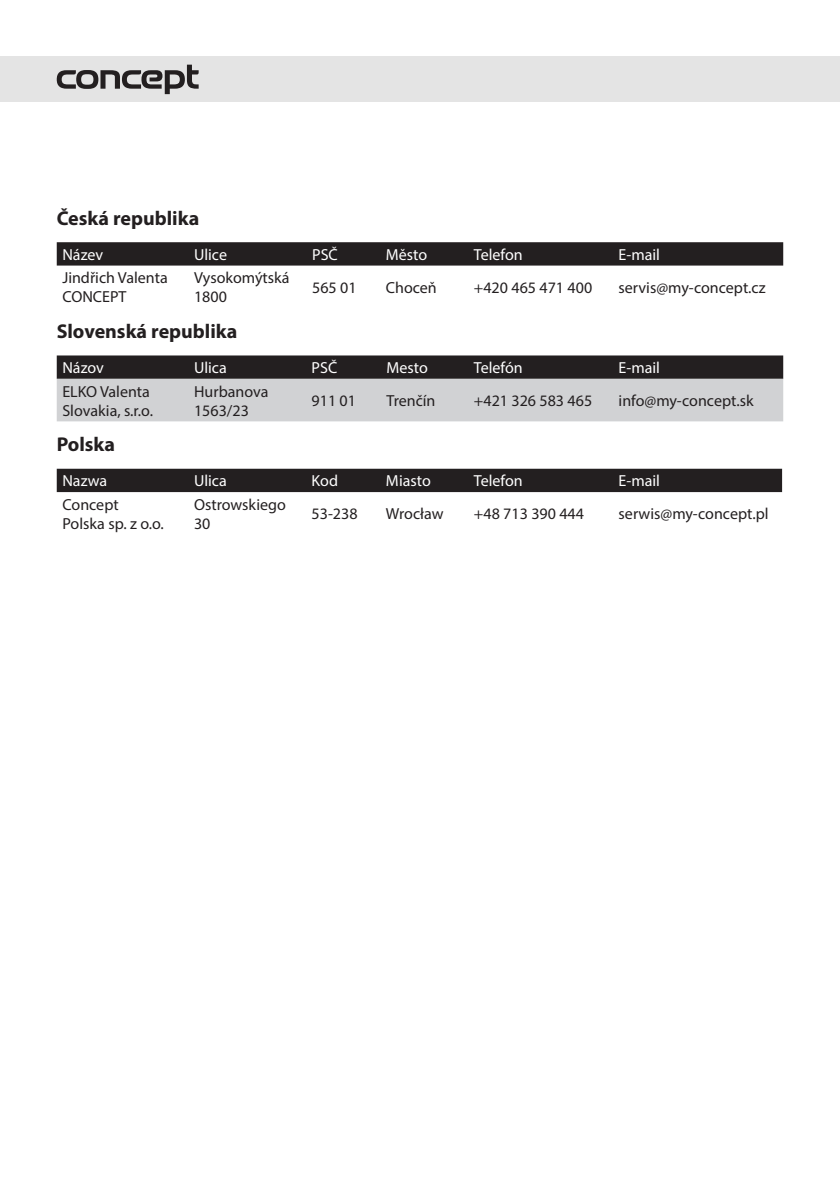
<style>
.page{position:relative;width:840px;height:1191px;background:#fff}
.page>*{position:absolute;margin:0;border:0;box-sizing:border-box;transform-origin:0 0}
.t1{font:700 20px "Myriad Pro";color:#231f20}
.t2{font:16px/19.2px "Myriad Pro";color:#231f20}
.t3{font:16px "Myriad Pro";color:#fff}
</style>
<div class="page">
<div style="left:57px;top:242px;width:725px;height:23px;background:#231f20"></div>
<svg style="left:57px;top:355px;width:725px;height:66px;background:#949395"></svg>
<div style="left:57px;top:469px;width:724px;height:23px;background:#231f20"></div>
<div style="left:0;top:57px;width:839px;height:45px;background:#e4e4e4"></div>
<svg style="left:57px;top:65px;width:141px;height:29px"></svg>
<p class="t1" style="left:57px;top:205px;width:144px">Česká republika</p>
<p class="t3" style="left:62px;top:245px;width:42px">Název</p>
<p class="t3" style="left:194px;top:245px;width:34px">Ulice</p>
<p class="t3" style="left:312px;top:245px;width:27px">PSČ</p>
<p class="t3" style="left:385px;top:245px;width:43px">Město</p>
<p class="t3" style="left:473px;top:245px;width:50px">Telefon</p>
<p class="t3" style="left:618px;top:245px;width:43px">E-mail</p>
<p class="t2" style="left:62px;top:268px;width:107px">Jindřich Valenta<br>CONCEPT</p>
<p class="t2" style="left:194px;top:268px;width:97px">Vysokomýtská<br>1800</p>
<p class="t2" style="left:312px;top:278px;width:46px">565 01</p>
<p class="t2" style="left:385px;top:278px;width:52px">Choceň</p>
<p class="t2" style="left:473px;top:278px;width:120px">+420 465 471 400</p>
<p class="t2" style="left:618px;top:278px;width:148px">servis@my-concept.cz</p>
<p class="t1" style="left:57px;top:318px;width:182px">Slovenská republika</p>
<p class="t3" style="left:62px;top:358px;width:43px">Názov</p>
<p class="t3" style="left:194px;top:358px;width:34px">Ulica</p>
<p class="t3" style="left:311px;top:358px;width:27px">PSČ</p>
<p class="t3" style="left:386px;top:358px;width:43px">Mesto</p>
<p class="t3" style="left:473px;top:358px;width:50px">Telefón</p>
<p class="t3" style="left:618px;top:358px;width:43px">E-mail</p>
<p class="t2" style="left:62px;top:381px;width:92px">ELKO Valenta<br>Slovakia, s.r.o.</p>
<p class="t2" style="left:194px;top:381px;width:76px">Hurbanova<br>1563/23</p>
<p class="t2" style="left:311px;top:391px;width:46px">911 01</p>
<p class="t2" style="left:386px;top:391px;width:50px">Trenčín</p>
<p class="t2" style="left:473px;top:391px;width:120px">+421 326 583 465</p>
<p class="t2" style="left:618px;top:391px;width:136px">info@my-concept.sk</p>
<p class="t1" style="left:57px;top:431px;width:60px">Polska</p>
<p class="t3" style="left:62px;top:471px;width:46px">Nazwa</p>
<p class="t3" style="left:194px;top:471px;width:34px">Ulica</p>
<p class="t3" style="left:311px;top:471px;width:28px">Kod</p>
<p class="t3" style="left:386px;top:471px;width:46px">Miasto</p>
<p class="t3" style="left:473px;top:471px;width:50px">Telefon</p>
<p class="t3" style="left:618px;top:471px;width:43px">E-mail</p>
<p class="t2" style="left:62px;top:494px;width:103px">Concept<br>Polska sp. z o.o.</p>
<p class="t2" style="left:194px;top:494px;width:93px">Ostrowskiego<br>30</p>
<p class="t2" style="left:311px;top:504px;width:47px">53-238</p>
<p class="t2" style="left:386px;top:504px;width:59px">Wrocław</p>
<p class="t2" style="left:473px;top:504px;width:111px">+48 713 390 444</p>
<p class="t2" style="left:618px;top:504px;width:151px">serwis@my-concept.pl</p>
</div>
